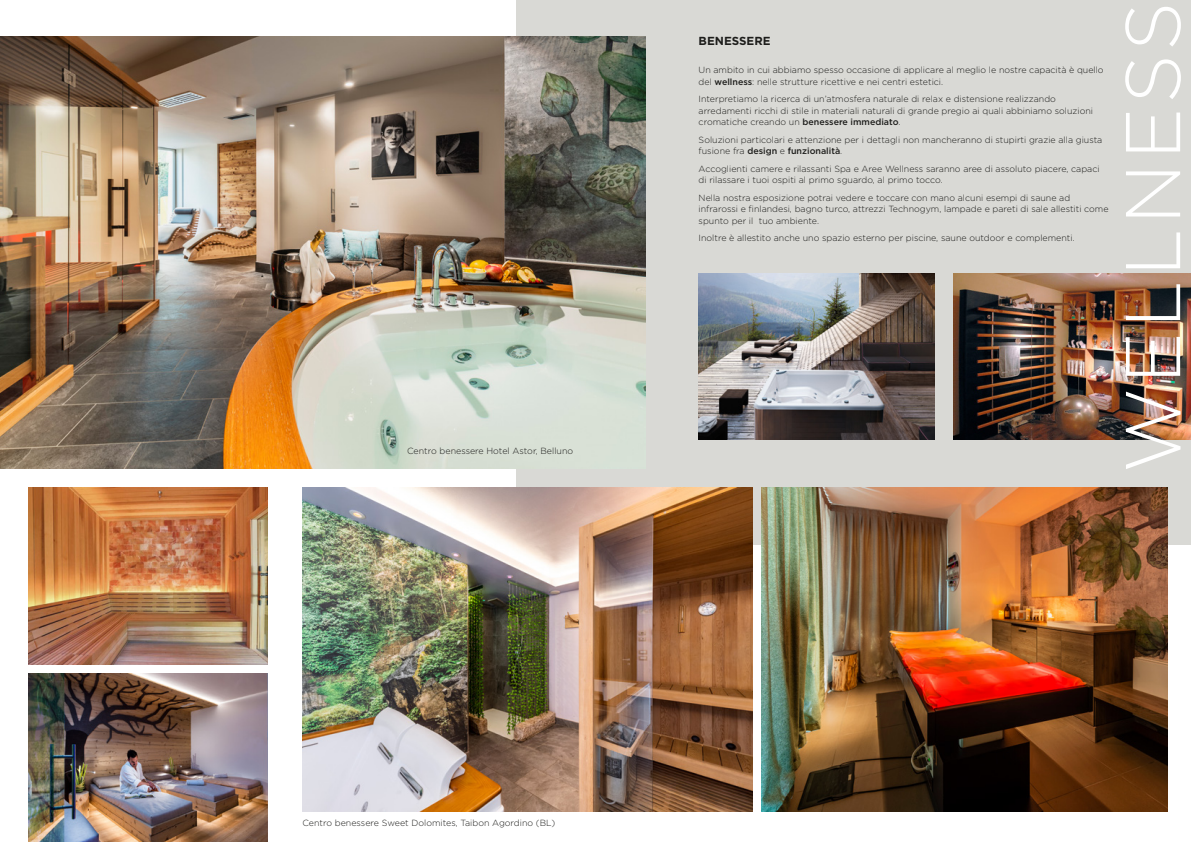
<style>
.page{position:relative;width:1191px;height:842px;background:#fff}
.page>*{position:absolute;margin:0;border:0;box-sizing:border-box;transform-origin:0 0}
.t1{font:300 77.4px "Gotham";letter-spacing:.05em;color:#fff}
.t2{font:700 11.6px "Gotham";color:#1d1d1b}
.t3{font:300 8.9px/11.6px "Gotham";color:#1d1d1b}
.s1{font-weight:500}
</style>
<div class="page">
<div style="left:517px;top:0;width:674px;height:544px;background:#d9d9d5"></div>
<img style="left:0;top:36px;width:646px;height:432px">
<img style="left:28px;top:488px;width:239px;height:177px">
<img style="left:28px;top:673px;width:239px;height:169px">
<img style="left:302px;top:488px;width:450px;height:323px">
<img style="left:698px;top:274px;width:236px;height:166px">
<img style="left:761px;top:488px;width:406px;height:323px">
<img style="left:953px;top:274px;width:238px;height:166px">
<p class="t3" style="left:407px;top:445px;width:167px">Centro benessere Hotel Astor, Belluno</p>
<h2 class="t2" style="left:698px;top:34px;width:74px">BENESSERE</h2>
<p class="t3" style="left:698px;top:64px;width:406px">Un ambito in cui abbiamo spesso occasione di applicare al meglio le nostre capacità è quello del <span class="s1">wellness</span>: nelle strutture ricettive e nei centri estetici.</p>
<p class="t3" style="left:698px;top:93px;width:396px">Interpretiamo la ricerca di un’atmosfera naturale di relax e distensione realizzando arredamenti ricchi di stile in materiali naturali di grande pregio ai quali abbiniamo soluzioni cromatiche creando un <span class="s1">benessere immediato</span>.</p>
<p class="t3" style="left:698px;top:133px;width:405px">Soluzioni particolari e attenzione per i dettagli non mancheranno di stupirti grazie alla giusta fusione fra <span class="s1">design</span> e <span class="s1">funzionalità</span>.</p>
<p class="t3" style="left:698px;top:162px;width:402px">Accoglienti camere e rilassanti Spa e Aree Wellness saranno aree di assoluto piacere, capaci di rilassare i tuoi ospiti al primo sguardo, al primo tocco.</p>
<p class="t3" style="left:698px;top:191px;width:411px">Nella nostra esposizione potrai vedere e toccare con mano alcuni esempi di saune ad infrarossi e finlandesi, bagno turco, attrezzi Technogym, lampade e pareti di sale allestiti come spunto per il tuo ambiente.</p>
<p class="t3" style="left:698px;top:232px;width:377px">Inoltre è allestito anche uno spazio esterno per piscine, saune outdoor e complementi.</p>
<h1 class="t1" style="left:1103px;top:473px;width:473px;rotate:-90deg">WELLNESS</h1>
<p class="t3" style="left:302px;top:816px;width:254px">Centro benessere Sweet Dolomites, Taibon Agordino (BL)</p>
</div>
